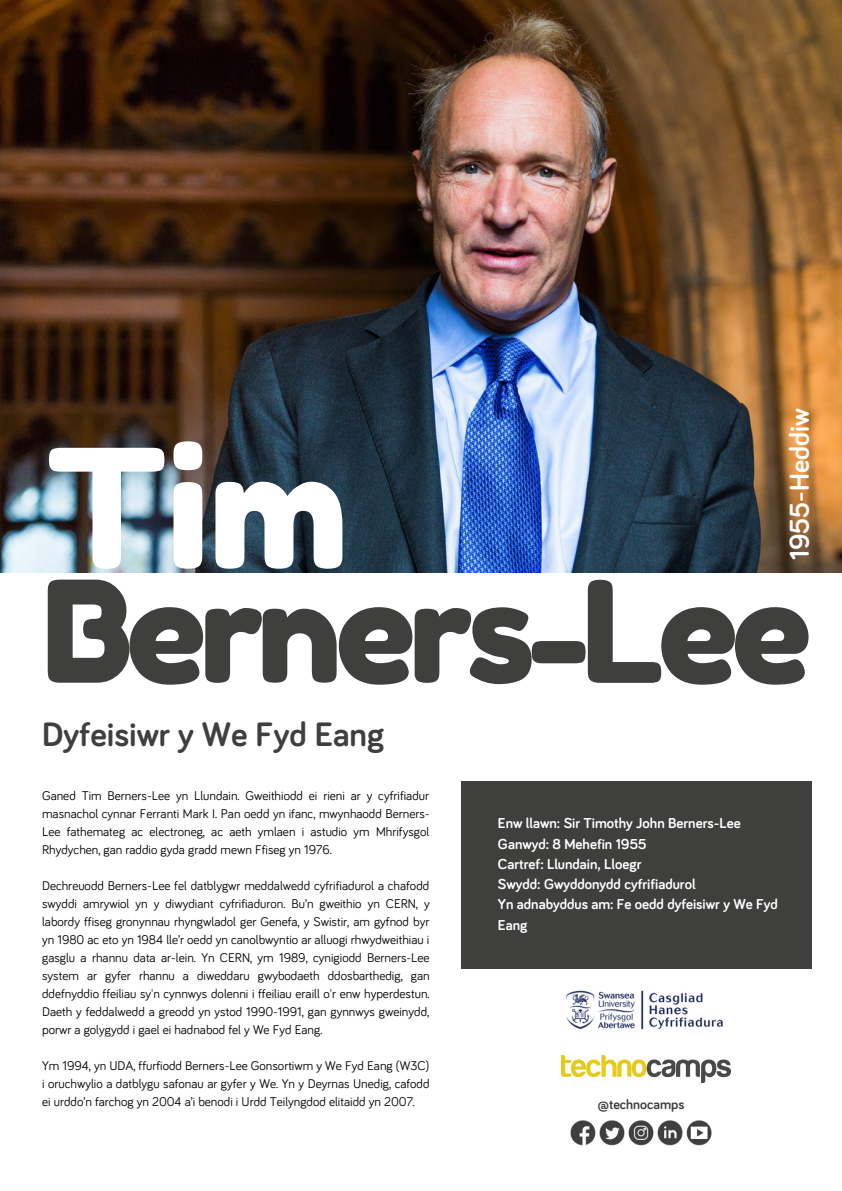
<style>
.page{position:relative;width:842px;height:1191px;background:#fff}
.page>*{position:absolute;margin:0;border:0;box-sizing:border-box;transform-origin:0 0}
.t1{font:164.6px "Fredoka One";color:#fff}
.t2{font:140.6px "Fredoka One";letter-spacing:-.05em;color:#3f3f3e}
.t3{font:700 34.9px "Bariol";color:#3f3f3e}
.t4{font:700 28px "Bariol";color:#fff}
.t5{font:700 14.8px/20.2px "Bariol";color:#fff}
.t6{font:700 14px "Bariol";color:#3f3f3e}
.t7{font:13px/18px "Bariol";color:#000;text-align:justify}
</style>
<div class="page">
<div style="left:462px;top:781px;width:350px;height:187px;background:#3f3f3e"></div>
<img style="left:0;top:0;width:841px;height:572px">
<img style="left:561px;top:1055px;width:170px;height:27px">
<img style="left:566px;top:990px;width:157px;height:40px">
<img style="left:570px;top:1120px;width:142px;height:26px">
<h3 class="t4" style="left:787px;top:560px;width:153px;rotate:-90deg">1955-Heddiw</h3>
<h2 class="t2" style="left:42px;top:545px;width:771px">Berners-Lee</h2>
<h1 class="t1" style="left:47px;top:408px;width:304px">Tim</h1>
<h3 class="t3" style="left:42px;top:718px;width:344px">Dyfeisiwr y We Fyd Eang</h3>
<p class="t7" style="left:42px;top:787px;width:389px">Ganed Tim Berners-Lee yn Llundain. Gweithiodd ei rieni ar y cyfrifiadur masnachol cynnar Ferranti Mark I. Pan oedd yn ifanc, mwynhaodd Berners-Lee fathemateg ac electroneg, ac aeth ymlaen i astudio ym Mhrifysgol Rhydychen, gan raddio gyda gradd mewn Ffiseg yn 1976.</p>
<p class="t7" style="left:42px;top:877px;width:389px">Dechreuodd Berners-Lee fel datblygwr meddalwedd cyfrifiadurol a chafodd swyddi amrywiol yn y diwydiant cyfrifiaduron. Bu’n gweithio yn CERN, y labordy ffiseg gronynnau rhyngwladol ger Genefa, y Swistir, am gyfnod byr yn 1980 ac eto yn 1984 lle’r oedd yn canolbwyntio ar alluogi rhwydweithiau i gasglu a rhannu data ar-lein. Yn CERN, ym 1989, cynigiodd Berners-Lee system ar gyfer rhannu a diweddaru gwybodaeth ddosbarthedig, gan ddefnyddio ffeiliau sy'n cynnwys dolenni i ffeiliau eraill o'r enw hyperdestun.<br>Daeth y feddalwedd a greodd yn ystod 1990-1991, gan gynnwys gweinydd, porwr a golygydd i gael ei hadnabod fel y We Fyd Eang.</p>
<p class="t7" style="left:42px;top:1057px;width:389px">Ym 1994, yn UDA, ffurfiodd Berners-Lee Gonsortiwm y We Fyd Eang (W3C) i oruchwylio a datblygu safonau ar gyfer y We. Yn y Deyrnas Unedig, cafodd ei urddo’n farchog yn 2004 a’i benodi i Urdd Teilyngdod elitaidd yn 2007.</p>
<p class="t5" style="left:498px;top:814px;width:281px">Enw llawn: Sir Timothy John Berners-Lee<br>Ganwyd: 8 Mehefin 1955<br>Cartref: Llundain, Lloegr<br>Swydd: Gwyddonydd cyfrifiadurol<br>Yn adnabyddus am: Fe oedd dyfeisiwr y We Fyd<br>Eang</p>
<p class="t6" style="left:598px;top:1097px;width:88px">@technocamps</p>
</div>
